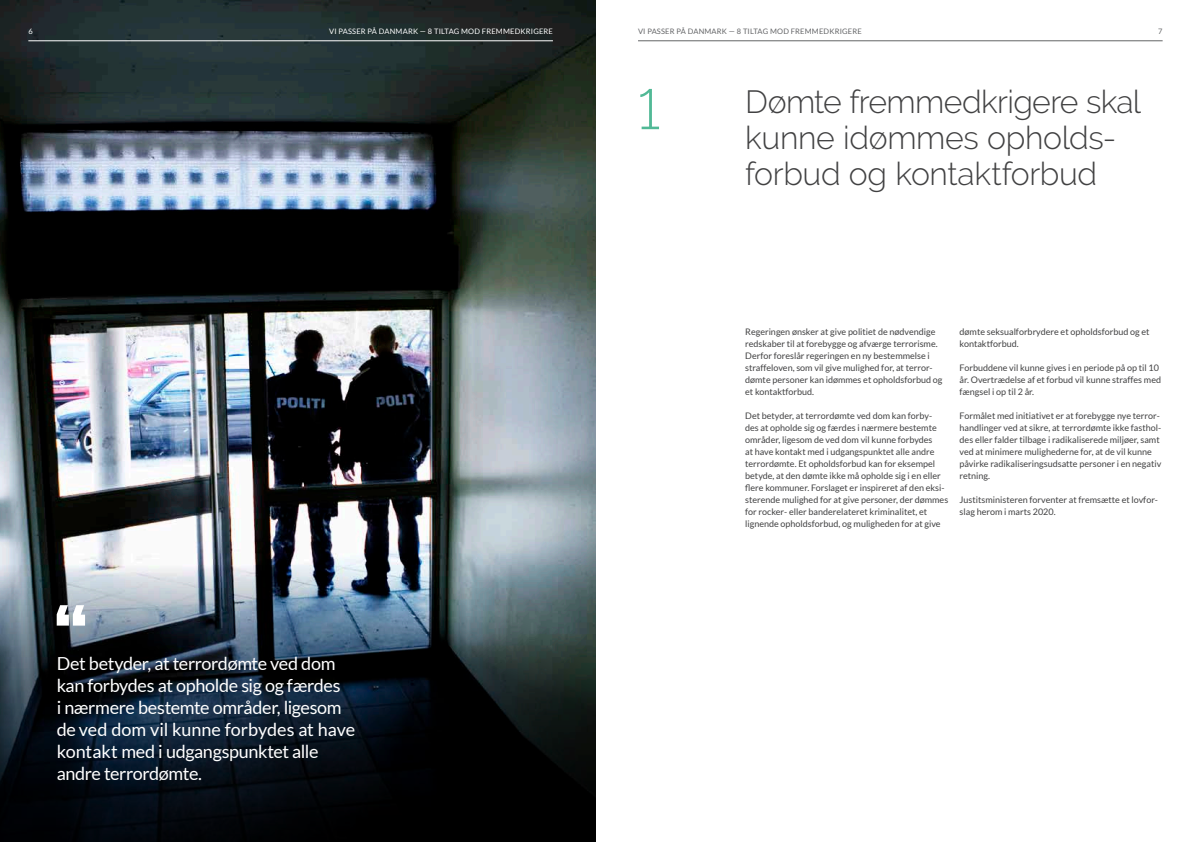
<style>
.page{position:relative;width:1191px;height:842px;background:#fff}
.page>*{position:absolute;margin:0;border:0;box-sizing:border-box;transform-origin:0 0}
.t1{font:300 56px "Raleway";color:#51b996}
.t2{font:300 32px/36px "Raleway";letter-spacing:-.015em;color:#414142}
.t3{font:18px/22px "Lato";letter-spacing:-.02em;color:#fff}
.t4{font:9px/12px "Lato";color:#414142}
.t5{font:7.5px "Lato";letter-spacing:.025em;color:#fff}
.t6{font:7.5px "Lato";letter-spacing:.025em;color:#636466}
</style>
<div class="page">
<img style="left:0;top:0;width:595px;height:563px">
<svg style="left:0;top:563px;width:595px;height:279px;background:#242e37"></svg>
<svg style="left:57px;top:605px;width:28px;height:21px"></svg>
<hr style="left:638px;top:41px;width:524px;height:1px;background:#636466">
<hr style="left:28px;top:41px;width:525px;height:1px;background:#fff">
<p class="t5" style="left:28px;top:27px;width:6px">6</p>
<p class="t5" style="left:329px;top:27px;width:225px">VI PASSER PÅ DANMARK — 8 TILTAG MOD FREMMEDKRIGERE</p>
<p class="t6" style="left:638px;top:27px;width:225px">VI PASSER PÅ DANMARK — 8 TILTAG MOD FREMMEDKRIGERE</p>
<p class="t6" style="left:1158px;top:27px;width:6px">7</p>
<h3 class="t3" style="left:57px;top:652px;width:300px">Det betyder, at terrordømte ved dom kan forbydes at opholde sig og færdes<br>i nærmere bestemte områder, ligesom de ved dom vil kunne forbydes at have kontakt med i udgangspunktet alle andre terrordømte.</h3>
<h1 class="t1" style="left:638px;top:77px;width:24px">1</h1>
<h2 class="t2" style="left:745px;top:84px;width:397px">Dømte fremmedkrigere skal kunne idømmes opholds&shy;forbud og kontaktforbud</h2>
<p class="t4" style="left:745px;top:326px;width:199px">Regeringen ønsker at give politiet de nødvendige redskaber til at forebygge og afværge terrorisme.<br>Derfor foreslår regeringen en ny bestemmelse i straffeloven, som vil give mulighed for, at terror&shy;dømte personer kan idømmes et opholdsforbud og et kontaktforbud.</p>
<p class="t4" style="left:745px;top:410px;width:204px">Det betyder, at terrordømte ved dom kan forby-<br>des at opholde sig og færdes i nærmere bestemte områder, ligesom de ved dom vil kunne forbydes<br>at have kontakt med i udgangspunktet alle andre terrordømte. Et opholdsforbud kan for eksempel betyde, at den dømte ikke må opholde sig i en eller flere kommuner. Forslaget er inspireret af den eksi&shy;sterende mulighed for at give personer, der dømmes for rocker- eller banderelateret kriminalitet, et lignende opholdsforbud, og muligheden for at give</p>
<p class="t4" style="left:959px;top:326px;width:191px">dømte seksualforbrydere et opholdsforbud og et kontaktforbud.</p>
<p class="t4" style="left:959px;top:362px;width:203px">Forbuddene vil kunne gives i en periode på op til 10 år. Overtrædelse af et forbud vil kunne straffes med fængsel i op til 2 år.</p>
<p class="t4" style="left:959px;top:410px;width:203px">Formålet med initiativet er at forebygge nye terror&shy;handlinger ved at sikre, at terrordømte ikke fasthol&shy;des eller falder tilbage i radikaliserede miljøer, samt ved at minimere mulighederne for, at de vil kunne påvirke radikaliseringsudsatte personer i en negativ retning.</p>
<p class="t4" style="left:959px;top:494px;width:200px">Justitsministeren forventer at fremsætte et lovfor&shy;slag herom i marts 2020.</p>
</div>
